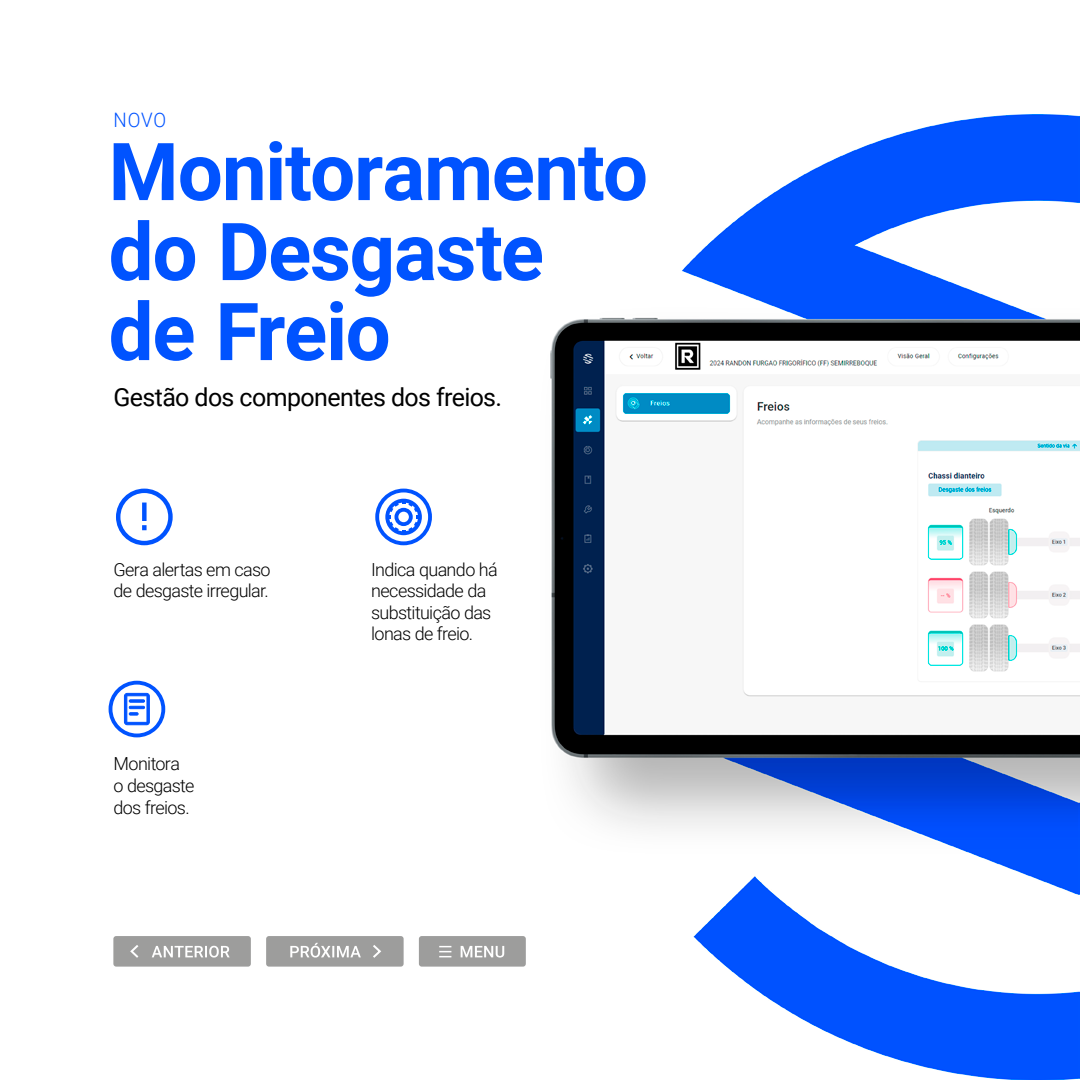
<style>
.page{position:relative;width:1080px;height:1080px;background:#fff}
.page>*{position:absolute;margin:0;border:0;box-sizing:border-box;transform-origin:0 0}
.t1{font:700 80px/80px "Roboto";letter-spacing:-.015em;color:#0053ff}
.t2{font:25px "Roboto";letter-spacing:-.025em;color:#000}
.t3{font:300 19.9px "Roboto";color:#0053ff;scale:.94 1}
.t4{font:300 18px/21.6px "Roboto";letter-spacing:-.035em;color:#000}
</style>
<div class="page">
<img style="left:108px;top:114px;width:972px;height:966px">
<svg style="left:375px;top:489px;width:57px;height:56px"></svg>
<svg style="left:116px;top:489px;width:57px;height:56px"></svg>
<svg style="left:109px;top:681px;width:56px;height:56px"></svg>
<div style="left:113px;top:936px;width:138px;height:31px;background:#9d9d9c;border-radius:3px"></div>
<svg style="left:152px;top:946px;width:78px;height:12px"></svg>
<svg style="left:130px;top:945px;width:9px;height:13px"></svg>
<div style="left:266px;top:936px;width:138px;height:31px;background:#9d9d9c;border-radius:3px"></div>
<svg style="left:290px;top:943px;width:71px;height:15px"></svg>
<svg style="left:373px;top:945px;width:8px;height:13px"></svg>
<div style="left:419px;top:936px;width:107px;height:31px;background:#9d9d9c;border-radius:3px"></div>
<svg style="left:439px;top:946px;width:12px;height:11px"></svg>
<svg style="left:461px;top:946px;width:43px;height:12px"></svg>
<p class="t3" style="left:113px;top:106px;width:58px">NOVO</p>
<h1 class="t1" style="left:109px;top:129px;width:541px">Monitoramento do Desgaste de Freio</h1>
<h2 class="t2" style="left:113px;top:380px;width:390px">Gestão dos componentes dos freios.</h2>
<p class="t4" style="left:113px;top:558px;width:159px">Gera alertas em caso de desgaste irregular.</p>
<p class="t4" style="left:113px;top:753px;width:82px">Monitora o desgaste dos freios.</p>
<p class="t4" style="left:371px;top:558px;width:128px">Indica quando há necessidade da substituição das lonas de freio.</p>
</div>
